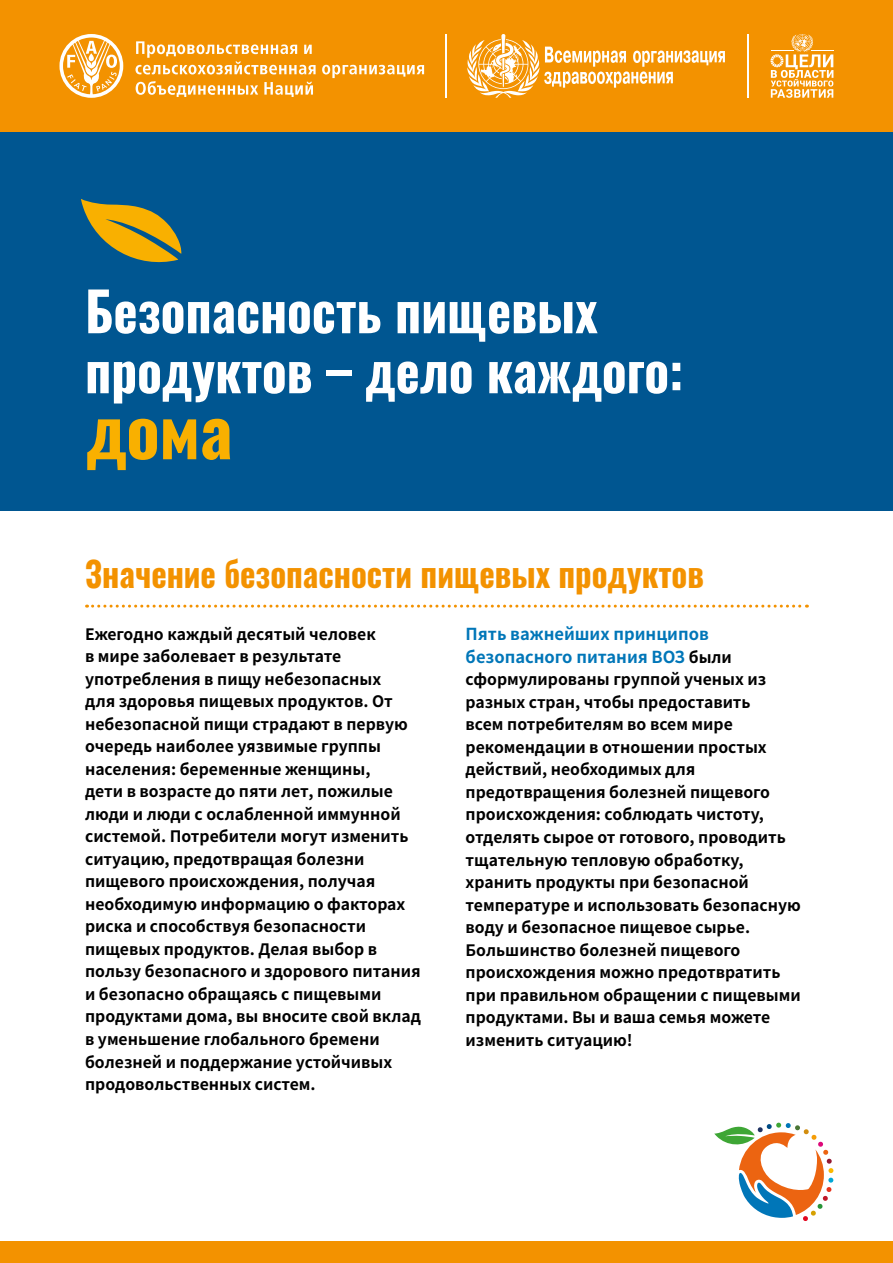
<style>
.page{position:relative;width:893px;height:1263px;background:#fff}
.page>*{position:absolute;margin:0;border:0;box-sizing:border-box;transform-origin:0 0}
.t1{font:700 69px "Oswald";color:#f9b000}
.t2{font:700 54px/60px "Oswald";color:#fff;scale:.95 1}
.t3{font:700 34.5px "Oswald";color:#f39200;scale:.95 1}
.t4{font:700 16.5px/22.5px "Noto Sans CJ Ksc";color:#0076b8}
.t5{font:700 15.75px/22.5px "Noto Sans CJ Ksc";color:#000}
.s1{font-size:15.75px;color:#000}
</style>
<div class="page">
<div style="left:0;top:0;width:893px;height:183px;background:#f39200"></div>
<svg style="left:87px;top:605px;width:720px;height:3px"></svg>
<div style="left:0;top:132px;width:893px;height:378px;background:#005691"></div>
<svg style="left:81px;top:199px;width:101px;height:64px"></svg>
<div style="left:0;top:1242px;width:893px;height:21px;background:#f39200"></div>
<svg style="left:714px;top:1122px;width:119px;height:99px"></svg>
<hr style="left:445px;top:34px;width:1px;height:63px;background:#fff">
<hr style="left:747px;top:34px;width:1px;height:63px;background:#fff">
<svg style="left:60px;top:34px;width:63px;height:64px"></svg>
<svg style="left:135px;top:41px;width:181px;height:34px"></svg>
<svg style="left:322px;top:65px;width:102px;height:13px"></svg>
<svg style="left:136px;top:81px;width:122px;height:16px"></svg>
<svg style="left:264px;top:81px;width:49px;height:16px"></svg>
<svg style="left:467px;top:34px;width:258px;height:64px"></svg>
<svg style="left:771px;top:34px;width:62px;height:64px"></svg>
<h2 class="t2" style="left:85px;top:285px;width:631px">Безопасность пищевых продуктов – дело каждого:</h2>
<h1 class="t1" style="left:85px;top:395px;width:149px">дома</h1>
<h3 class="t3" style="left:85px;top:555px;width:653px">Значение безопасности пищевых продуктов</h3>
<p class="t5" style="left:85px;top:623px;width:337px">Ежегодно каждый десятый человек<br>в мире заболевает в результате употребления в пищу небезопасных<br>для здоровья пищевых продуктов. От небезопасной пищи страдают в первую очередь наиболее уязвимые группы населения: беременные женщины,<br>дети в возрасте до пяти лет, пожилые люди и люди с ослабленной иммунной системой. Потребители могут изменить ситуацию, предотвращая болезни пищевого происхождения, получая необходимую информацию о факторах риска и способствуя безопасности пищевых продуктов. Делая выбор в пользу безопасного и здорового питания и безопасно обращаясь с пищевыми продуктами дома, вы вносите свой вклад в уменьшение глобального бремени болезней и поддержание устойчивых продовольственных систем.</p>
<p class="t4" style="left:466px;top:623px;width:268px">Пять важнейших принципов безопасного питания ВОЗ <span class="s1">были</span></p>
<p class="t5" style="left:466px;top:669px;width:337px">сформулированы группой ученых из разных стран, чтобы предоставить<br>всем потребителям во всем мире рекомендации в отношении простых действий, необходимых для предотвращения болезней пищевого происхождения: соблюдать чистоту, отделять сырое от готового, проводить тщательную тепловую обработку, хранить продукты при безопасной температуре и использовать безопасную воду и безопасное пищевое сырье.<br>Большинство болезней пищевого происхождения можно предотвратить при правильном обращении с пищевыми продуктами. Вы и ваша семья можете изменить ситуацию!</p>
</div>
